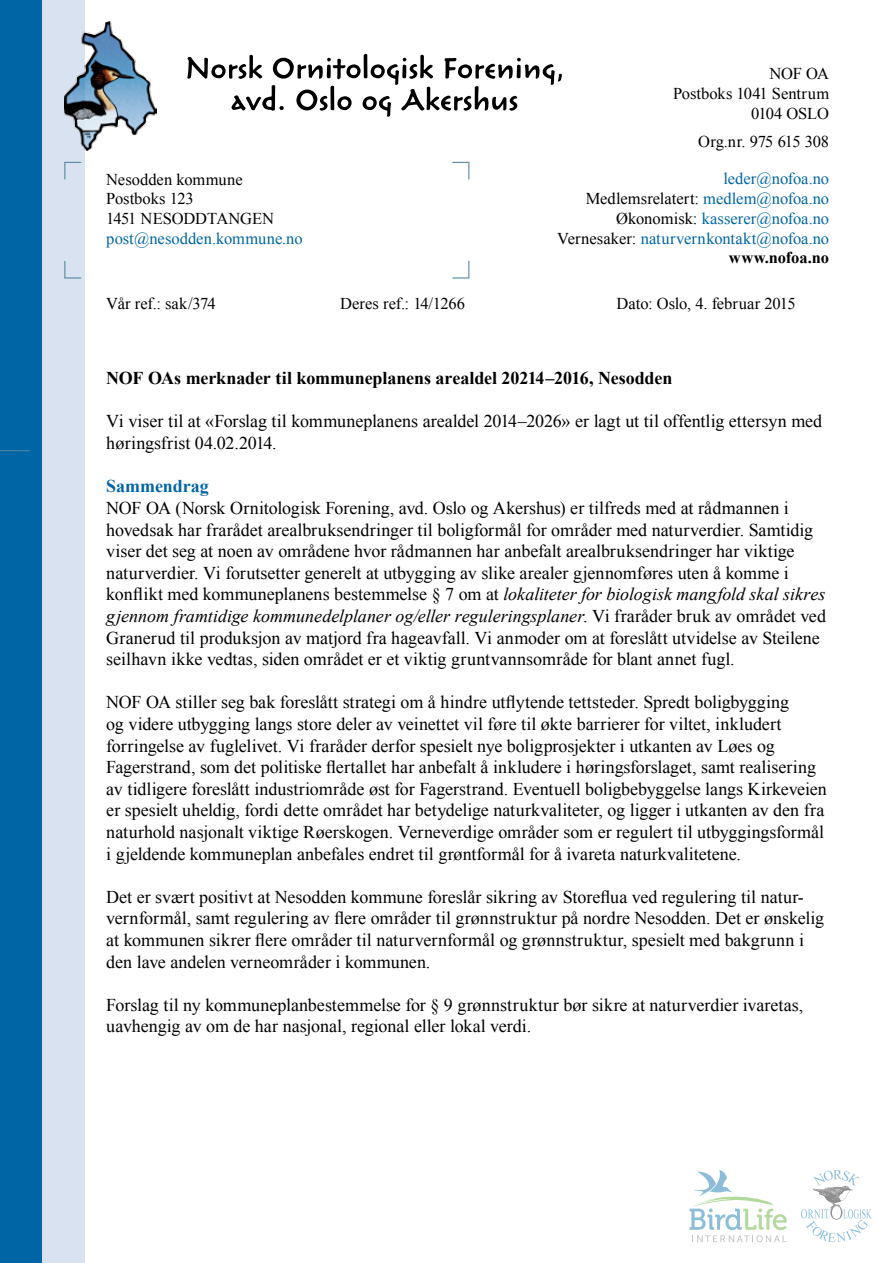
<style>
.page{position:relative;width:893px;height:1263px;background:#fff}
.page>*{position:absolute;margin:0;border:0;box-sizing:border-box;transform-origin:0 0}
.t1{font:18px/21.6px "Times New Roman";color:#000}
.t2{font:700 18px "Times New Roman";letter-spacing:-.01em;color:#000}
.t3{font:700 18px "Times New Roman";letter-spacing:-.005em;color:#0065a5}
.t4{font:16.5px/19.8px "Times New Roman";letter-spacing:-.005em;color:#000;text-align:right}
.t5{font:16.5px/19.8px "Times New Roman";color:#0065a5;text-align:right}
.s1{color:#000}
.s2{font-weight:700;color:#000}
.s3{font-style:italic}
</style>
<div class="page">
<div style="left:0;top:0;width:43px;height:1263px;background:#0065a5"></div>
<div style="left:43px;top:0;width:42px;height:1263px;background:#d9e2f0"></div>
<img style="left:65px;top:21px;width:92px;height:130px">
<svg style="left:187px;top:54px;width:375px;height:63px"></svg>
<svg style="left:801px;top:1170px;width:71px;height:72px"></svg>
<svg style="left:689px;top:1170px;width:98px;height:72px"></svg>
<svg style="left:64px;top:162px;width:17px;height:17px"></svg>
<svg style="left:452px;top:162px;width:17px;height:17px"></svg>
<svg style="left:64px;top:261px;width:17px;height:18px"></svg>
<svg style="left:452px;top:261px;width:17px;height:18px"></svg>
<hr style="left:0;top:450px;width:30px;height:1px;background:#5987a1">
<p class="t4" style="left:106px;top:169px;width:169px;text-align:left">Nesodden kommune<br>Postboks 123<br>1451 NESODDTANGEN</p>
<p class="t5" style="left:106px;top:228px;width:198px">post@nesodden.kommune.no</p>
<p class="t4" style="left:673px;top:64px;width:158px">NOF OA<br>Postboks 1041 Sentrum<br>0104 OSLO</p>
<p class="t4" style="left:698px;top:132px;width:132px">Org.nr. 975 615 308</p>
<p class="t5" style="left:557px;top:169px;width:274px">leder@nofoa.no<br><span class="s1">Medlemsrelatert:</span> medlem@nofoa.no<br><span class="s1">Økonomisk:</span> kasserer@nofoa.no<br><span class="s1">Vernesaker:</span> naturvernkontakt@nofoa.no <span class="s2">www.nofoa.no</span></p>
<p class="t4" style="left:106px;top:293px;width:111px">Vår ref.: sak/374</p>
<p class="t4" style="left:340px;top:293px;width:126px">Deres ref.: 14/1266</p>
<p class="t4" style="left:617px;top:293px;width:180px">Dato: Oslo, 4. februar 2015</p>
<p class="t2" style="left:106px;top:366px;width:567px">NOF OAs merknader til kommuneplanens arealdel 20214–2016, Nesodden</p>
<p class="t1" style="left:106px;top:410px;width:717px">Vi viser til at «Forslag til kommuneplanens arealdel 2014–2026» er lagt ut til offentlig ettersyn med høringsfrist 04.02.2014.</p>
<p class="t3" style="left:106px;top:474px;width:104px">Sammendrag</p>
<p class="t1" style="left:106px;top:497px;width:721px">NOF OA (Norsk Ornitologisk Forening, avd. Oslo og Akershus) er tilfreds med at rådmannen i hovedsak har frarådet arealbruksendringer til boligformål for områder med naturverdier. Samtidig viser det seg at noen av områdene hvor rådmannen har anbefalt arealbruksendringer har viktige naturverdier. Vi forutsetter generelt at utbygging av slike arealer gjennomføres uten å komme i konflikt med kommuneplanens bestemmelse § 7 om at <span class="s3">lokaliteter for biologisk mangfold skal sikres gjennom framtidige kommunedelplaner og/eller reguleringsplaner</span>. Vi fraråder bruk av området ved Granerud til produksjon av matjord fra hageavfall. Vi anmoder om at foreslått utvidelse av Steilene seilhavn ikke vedtas, siden området er et viktig gruntvannsområde for blant annet fugl.</p>
<p class="t1" style="left:106px;top:691px;width:722px">NOF OA stiller seg bak foreslått strategi om å hindre utflytende tettsteder. Spredt boligbygging<br>og videre utbygging langs store deler av veinettet vil føre til økte barrierer for viltet, inkludert forringelse av fuglelivet. Vi fraråder derfor spesielt nye boligprosjekter i utkanten av Løes og Fagerstrand, som det politiske flertallet har anbefalt å inkludere i høringsforslaget, samt realisering av tidligere foreslått industriområde øst for Fagerstrand. Eventuell boligbebyggelse langs Kirkeveien er spesielt uheldig, fordi dette området har betydelige naturkvaliteter, og ligger i utkanten av den fra naturhold nasjonalt viktige Røerskogen. Verneverdige områder som er regulert til utbyggingsformål i gjeldende kommuneplan anbefales endret til grøntformål for å ivareta naturkvalitetene.</p>
<p class="t1" style="left:106px;top:886px;width:719px">Det er svært positivt at Nesodden kommune foreslår sikring av Storeflua ved regulering til natur&shy;vernformål, samt regulering av flere områder til grønnstruktur på nordre Nesodden. Det er ønskelig at kommunen sikrer flere områder til naturvernformål og grønnstruktur, spesielt med bakgrunn i den lave andelen verneområder i kommunen.</p>
<p class="t1" style="left:106px;top:994px;width:699px">Forslag til ny kommuneplanbestemmelse for § 9 grønnstruktur bør sikre at naturverdier ivaretas, uavhengig av om de har nasjonal, regional eller lokal verdi.</p>
</div>
